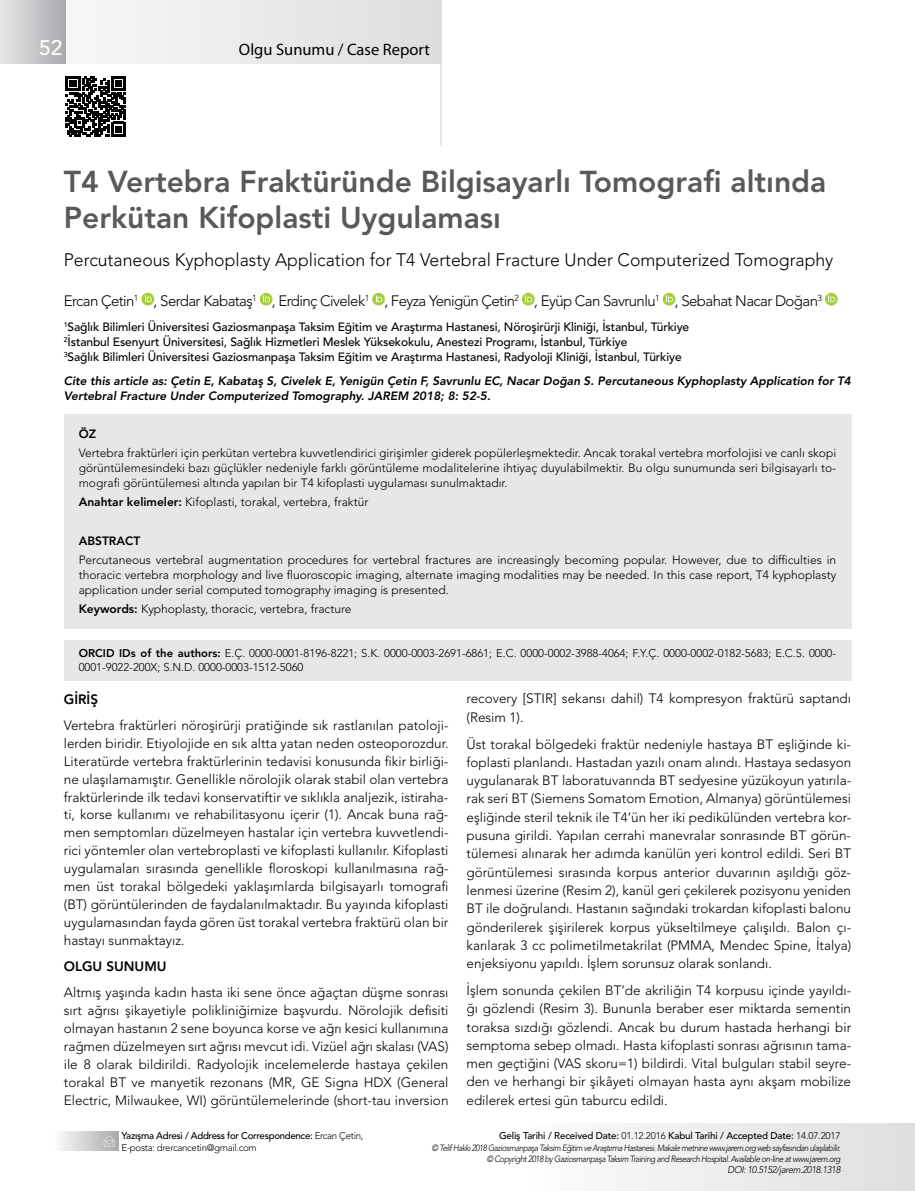
<style>
.page{position:relative;width:915px;height:1191px;background:#fff}
.page>*{position:absolute;margin:0;border:0;box-sizing:border-box;transform-origin:0 0}
.t1{font:800 30px/36px "Avenir LT Std";color:#58595b}
.t2{font:500 21px "Avenir LT Std";color:#fff}
.t3{font:300 18px "Avenir LT Std";color:#000}
.t4{font:16.5px "Myriad Pro";color:#000}
.t5{font:300 15px "Avenir LT Std";letter-spacing:-.04em;color:#000}
.t6{font:300 13.5px/18.3px "Avenir LT Std";color:#000;text-align:justify}
.t7{font:800 13.5px "Avenir LT Std";color:#000}
.t8{font:300 12px/15px "Avenir LT Std";color:#000;text-align:justify}
.t9{font:500 12px/15px "Avenir LT Std";letter-spacing:-.01em;color:#000}
.t10{font:italic 800 12px/15px "Avenir LT Std";color:#000}
.t11{font:800 12px "Avenir LT Std";color:#000}
.t12{font:300 11.25px/13.5px "Avenir LT Std";color:#000}
.t13{font:300 9.75px/11.4px "Avenir LT Std";letter-spacing:-.03em;color:#000}
.t14{font:500 9.75px "Avenir LT Std";letter-spacing:-.015em;color:#000}
.t15{font:italic 300 9.75px "Avenir LT Std";letter-spacing:-.04em;color:#000;scale:.95 1}
.t16{font:italic 300 9px/11.4px "Avenir LT Std";letter-spacing:-.06em;color:#000;text-align:right;scale:.89 1}
.s1{font-weight:800}
.s2{font-weight:500}
.s3{font-weight:300}
</style>
<div class="page">
<div style="left:64px;top:414px;width:786px;height:214px;background:#e6e7e8"></div>
<svg style="left:141px;top:293px;width:13px;height:12px"></svg>
<svg style="left:145px;top:295px;width:7px;height:7px"></svg>
<div style="left:260px;top:293px;width:12px;height:12px;background:#a6ce39;border-radius:50%"></div>
<svg style="left:263px;top:295px;width:7px;height:7px"></svg>
<svg style="left:372px;top:293px;width:13px;height:12px"></svg>
<svg style="left:375px;top:295px;width:7px;height:7px"></svg>
<svg style="left:521px;top:293px;width:13px;height:12px"></svg>
<svg style="left:525px;top:295px;width:7px;height:7px"></svg>
<svg style="left:662px;top:293px;width:13px;height:12px"></svg>
<svg style="left:665px;top:295px;width:7px;height:7px"></svg>
<svg style="left:824px;top:293px;width:13px;height:12px"></svg>
<svg style="left:828px;top:295px;width:7px;height:7px"></svg>
<div style="left:521px;top:1123px;width:393px;height:68px;background:linear-gradient(to right,#fdfdfd,#dddee0)"></div>
<div style="left:54px;top:1131px;width:64px;height:19px;background:linear-gradient(to right,#fcfcfc,#aaacaf)"></div>
<svg style="left:104px;top:1135px;width:11px;height:11px"></svg>
<div style="left:64px;top:640px;width:786px;height:41px;background:#e6e7e8"></div>
<svg style="left:66px;top:76px;width:60px;height:60px"></svg>
<div style="left:3px;top:0;width:438px;height:64px;background:linear-gradient(to bottom,#e9eaeb,#e9eaeb)"></div>
<div style="left:0;top:0;width:65px;height:64px;background:linear-gradient(to right,#e7e8e9,#a9abae)"></div>
<hr style="left:440px;top:44px;width:1px;height:102px;background:#dcddde">
<h2 class="t2" style="left:39px;top:35px;width:25px">52</h2>
<p class="t4" style="left:239px;top:40px;width:192px">Olgu Sunumu / Case Report</p>
<h1 class="t1" style="left:64px;top:164px;width:763px">T4 Vertebra Fraktüründe Bilgisayarlı Tomografi altında<br>Perkütan Kifoplasti Uygulaması</h1>
<h3 class="t3" style="left:64px;top:248px;width:770px">Percutaneous Kyphoplasty Application for T4 Vertebral Fracture Under Computerized Tomography</h3>
<p class="t5" style="left:64px;top:291px;width:759px">Ercan Çetin<sup>1</sup> , Serdar Kabataş<sup>1</sup> , Erdinç Civelek<sup>1</sup> , Feyza Yenigün Çetin<sup>2</sup> , Eyüp Can Savrunlu<sup>1</sup> , Sebahat Nacar Doğan<sup>3</sup></p>
<p class="t9" style="left:64px;top:319px;width:626px"><sup>1</sup>Sağlık Bilimleri Üniversitesi Gaziosmanpaşa Taksim Eğitim ve Araştırma Hastanesi, Nöroşirürji Kliniği, İstanbul, Türkiye<br><sup>2</sup>İstanbul Esenyurt Üniversitesi, Sağlık Hizmetleri Meslek Yüksekokulu, Anestezi Programı, İstanbul, Türkiye<br><sup>3</sup>Sağlık Bilimleri Üniversitesi Gaziosmanpaşa Taksim Eğitim ve Araştırma Hastanesi, Radyoloji Kliniği, İstanbul, Türkiye</p>
<p class="t10" style="left:64px;top:373px;width:788px">Cite this article as: Çetin E, Kabataş S, Civelek E, Yenigün Çetin F, Savrunlu EC, Nacar Doğan S. Percutaneous Kyphoplasty Application for T4<br>Vertebral Fracture Under Computerized Tomography. JAREM 2018; 8: 52-5.</p>
<p class="t11" style="left:79px;top:426px;width:19px">ÖZ</p>
<p class="t8" style="left:79px;top:445px;width:758px">Vertebra fraktürleri için perkütan vertebra kuvvetlendirici girişimler giderek popülerleşmektedir. Ancak torakal vertebra morfolojisi ve canlı skopi görüntülemesindeki bazı güçlükler nedeniyle farklı görüntüleme modalitelerine ihtiyaç duyulabilmektir. Bu olgu sunumunda seri bilgisayarlı to&shy;mografi görüntülemesi altında yapılan bir T4 kifoplasti uygulaması sunulmaktadır.</p>
<p class="t8" style="left:79px;top:495px;width:291px"><span class="s1">Anahtar kelimeler:</span> Kifoplasti, torakal, vertebra, fraktür</p>
<p class="t11" style="left:79px;top:533px;width:63px">ABSTRACT</p>
<p class="t8" style="left:79px;top:552px;width:758px">Percutaneous vertebral augmentation procedures for vertebral fractures are increasingly becoming popular. However, due to difficulties in thoracic vertebra morphology and live fluoroscopic imaging, alternate imaging modalities may be needed. In this case report, T4 kyphoplasty application under serial computed tomography imaging is presented.</p>
<p class="t8" style="left:79px;top:602px;width:274px"><span class="s1">Keywords:</span> Kyphoplasty, thoracic, vertebra, fracture</p>
<p class="t12" style="left:79px;top:647px;width:758px"><span class="s1">ORCID IDs of the authors:</span> E.Ç. 0000-0001-8196-8221; S.K. 0000-0003-2691-6861; E.C. 0000-0002-3988-4064; F.Y.Ç. 0000-0002-0182-5683; E.C.S. 0000-<br>0001-9022-200X; S.N.D. 0000-0003-1512-5060</p>
<p class="t7" style="left:64px;top:690px;width:36px">GİRİŞ</p>
<p class="t6" style="left:64px;top:716px;width:386px;line-height:17.9px">Vertebra fraktürleri nöroşirürji pratiğinde sık rastlanılan patoloji&shy;lerden biridir. Etiyolojide en sık altta yatan neden osteoporozdur.<br>Literatürde vertebra fraktürlerinin tedavisi konusunda fikir birliği&shy;ne ulaşılamamıştır. Genellikle nörolojik olarak stabil olan vertebra fraktürlerinde ilk tedavi konservatiftir ve sıklıkla analjezik, istiraha&shy;ti, korse kullanımı ve rehabilitasyonu içerir (1). Ancak buna rağ&shy;men semptomları düzelmeyen hastalar için vertebra kuvvetlendi&shy;rici yöntemler olan vertebroplasti ve kifoplasti kullanılır. Kifoplasti uygulamaları sırasında genellikle floroskopi kullanılmasına rağ&shy;men üst torakal bölgedeki yaklaşımlarda bilgisayarlı tomografi (BT) görüntülerinden de faydalanılmaktadır. Bu yayında kifoplasti uygulamasından fayda gören üst torakal vertebra fraktürü olan bir hastayı sunmaktayız.</p>
<p class="t7" style="left:64px;top:958px;width:104px">OLGU SUNUMU</p>
<p class="t6" style="left:64px;top:983px;width:386px;line-height:17.9px">Altmış yaşında kadın hasta iki sene önce ağaçtan düşme sonrası sırt ağrısı şikayetiyle polikliniğimize başvurdu. Nörolojik defisiti olmayan hastanın 2 sene boyunca korse ve ağrı kesici kullanımına rağmen düzelmeyen sırt ağrısı mevcut idi. Vizüel ağrı skalası (VAS) ile 8 olarak bildirildi. Radyolojik incelemelerde hastaya çekilen torakal BT ve manyetik rezonans (MR, GE Signa HDX (General Electric, Milwaukee, WI) görüntülemelerinde (short-tau inversion</p>
<p class="t6" style="left:466px;top:689px;width:386px">recovery [STIR] sekansı dahil) T4 kompresyon fraktürü saptandı (Resim 1).</p>
<p class="t6" style="left:466px;top:734px;width:386px">Üst torakal bölgedeki fraktür nedeniyle hastaya BT eşliğinde ki&shy;foplasti planlandı. Hastadan yazılı onam alındı. Hastaya sedasyon uygulanarak BT laboratuvarında BT sedyesine yüzükoyun yatırıla&shy;rak seri BT (Siemens Somatom Emotion, Almanya) görüntülemesi eşliğinde steril teknik ile T4’ün her iki pedikülünden vertebra kor&shy;pusuna girildi. Yapılan cerrahi manevralar sonrasınde BT görün&shy;tülemesi alınarak her adımda kanülün yeri kontrol edildi. Seri BT görüntülemesi sırasında korpus anterior duvarının aşıldığı göz&shy;lenmesi üzerine (Resim 2), kanül geri çekilerek pozisyonu yeniden BT ile doğrulandı. Hastanın sağındaki trokardan kifoplasti balonu gönderilerek şişirilerek korpus yükseltilmeye çalışıldı. Balon çı&shy;karılarak 3 cc polimetilmetakrilat (PMMA, Mendec Spine, İtalya) enjeksiyonu yapıldı. İşlem sorunsuz olarak sonlandı.</p>
<p class="t6" style="left:466px;top:981px;width:386px">İşlem sonunda çekilen BT’de akriliğin T4 korpusu içinde yayıldı&shy;ğı gözlendi (Resim 3). Bununla beraber eser miktarda sementin toraksa sızdığı gözlendi. Ancak bu durum hastada herhangi bir semptoma sebep olmadı. Hasta kifoplasti sonrası ağrısının tama&shy;men geçtiğini (VAS skoru=1) bildirdi. Vital bulguları stabil seyre&shy;den ve herhangi bir şikâyeti olmayan hasta aynı akşam mobilize edilerek ertesi gün taburcu edildi.</p>
<p class="t13" style="left:121px;top:1130px;width:243px"><span class="s2">Yazışma Adresi / Address for Correspondence:</span> Ercan Çetin,<br>E-posta: drercancetin@gmail.com</p>
<p class="t14" style="left:499px;top:1130px;width:343px">Geliş Tarihi / Received Date: <span class="s3">01.12.2016</span> Kabul Tarihi / Accepted Date: <span class="s3">14.07.2017</span></p>
<p class="t16" style="left:432px;top:1142px;width:460px">© Telif Hakkı 2018 Gaziosmanpaşa Taksim Eğitim ve Araştırma Hastanesi. Makale metnine www.jarem.org web sayfasından ulaşılabilir. © Copyright 2018 by Gaziosmanpaşa Taksim Training and Research Hospital. Available on-line at www.jarem.org</p>
<p class="t15" style="left:727px;top:1164px;width:120px">DOI: 10.5152/jarem.2018.1318</p>
</div>
